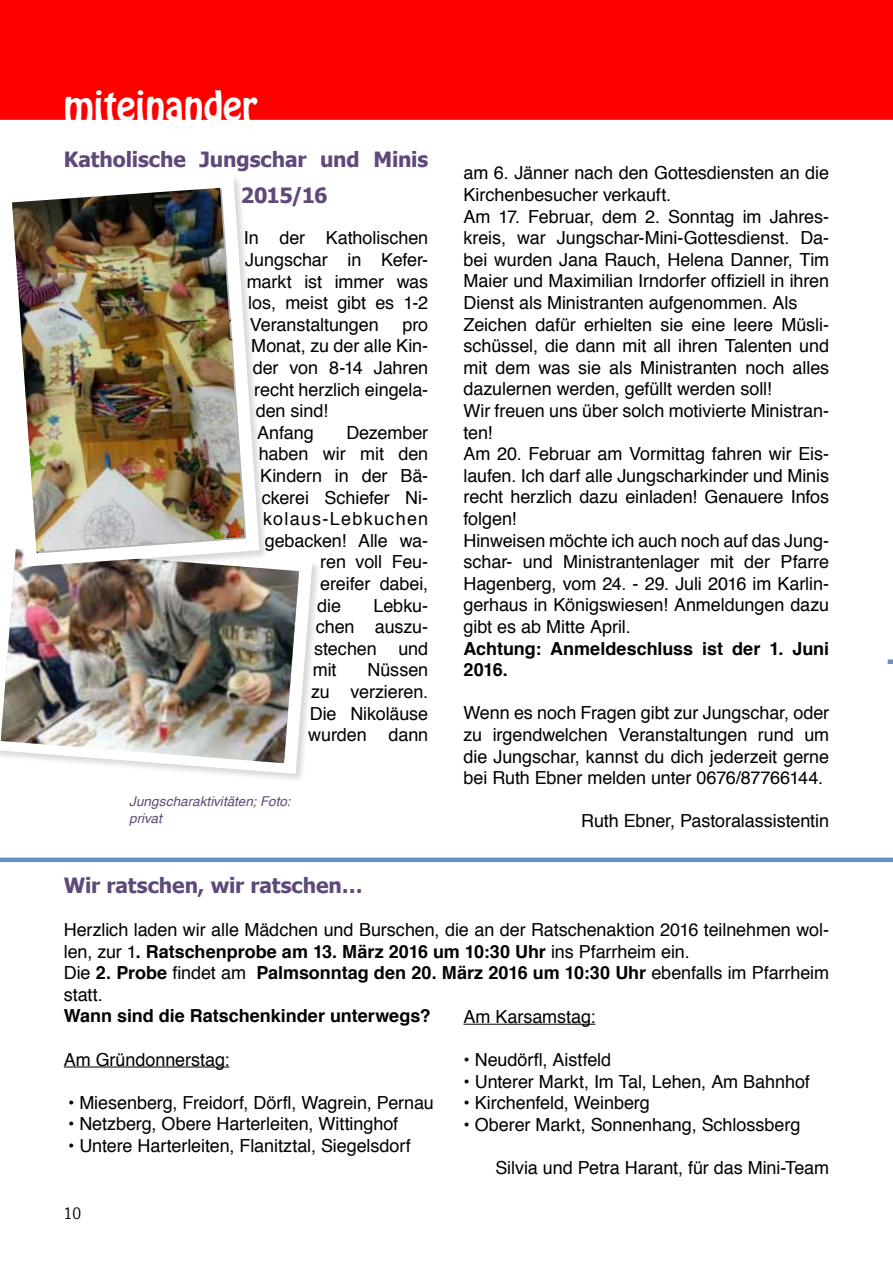
<style>
.page{position:relative;width:893px;height:1263px;background:#fff}
.page>*{position:absolute;margin:0;border:0;box-sizing:border-box;transform-origin:0 0}
.t1{font:36px "Hobo Std";color:#fff}
.t2{font:700 21px/36px "Tahoma";letter-spacing:-.005em;color:#5f497a}
.t3{font:18px/21.6px "Helvetica";letter-spacing:-.005em;color:#000;text-align:justify}
.t4{font:700 18px/21.6px "Helvetica";color:#000}
.t5{font:18px "Helvetica";letter-spacing:.07em;color:#000}
.t6{font:15px "Euphemia UCAS";color:#000}
.t7{font:italic 13.5px/16.2px "Helvetica";letter-spacing:.005em;color:#5f497a}
.s1{font-weight:700}
</style>
<div class="page">
<div style="left:0;top:0;width:893px;height:120px;background:#f00"></div>
<svg style="left:888px;top:659px;width:5px;height:5px"></svg>
<svg style="left:0;top:564px;width:318px;height:215px"></svg>
<img style="left:1px;top:564px;width:298px;height:199px">
<svg style="left:0;top:178px;width:266px;height:395px"></svg>
<img style="left:12px;top:188px;width:232px;height:364px">
<div style="left:0;top:857px;width:893px;height:5px;background:#6991c6"></div>
<hr style="left:64px;top:1066px;width:165px;height:1px;background:#000">
<hr style="left:463px;top:1024px;width:132px;height:1px;background:#000">
<h1 class="t1" style="left:64px;top:81px;width:195px">miteinander</h1>
<p class="t2" style="left:241px;top:140px;width:189px;text-indent:-177px">Katholische Jungschar und Minis<br>2015/16</p>
<p class="t3" style="left:244px;top:228px;width:186px">In der Katholischen Jungschar in Kefer&shy;markt ist immer was los, meist gibt es 1-2<br>Veranstaltungen</p>
<p class="t3" style="left:402px;top:314px;width:27px">pro</p>
<p class="t3" style="left:251px;top:336px;width:178px">Monat, zu der alle Kin-</p>
<p class="t3" style="left:253px;top:357px;width:177px">der von 8-14 Jahren</p>
<p class="t3" style="left:254px;top:379px;width:176px">recht herzlich eingela-</p>
<p class="t3" style="left:256px;top:401px;width:74px">den sind!</p>
<p class="t3" style="left:257px;top:422px;width:58px">Anfang</p>
<p class="t3" style="left:346px;top:422px;width:83px">Dezember</p>
<p class="t3" style="left:259px;top:444px;width:171px">haben wir mit den</p>
<p class="t3" style="left:260px;top:465px;width:169px">Kindern in der Bä-</p>
<p class="t3" style="left:262px;top:487px;width:168px">ckerei Schiefer Ni-</p>
<p class="t5" style="left:263px;top:505px;width:166px">kolaus-Lebkuchen</p>
<p class="t3" style="left:265px;top:530px;width:165px">gebacken! Alle wa-</p>
<p class="t3" style="left:320px;top:552px;width:109px">ren voll Feu-</p>
<p class="t3" style="left:320px;top:573px;width:110px">ereifer dabei,</p>
<p class="t3" style="left:317px;top:595px;width:25px">die</p>
<p class="t3" style="left:313px;top:595px;width:117px;text-indent:61px">Lebku&shy;chen auszu&shy;stechen und mit</p>
<p class="t3" style="left:308px;top:660px;width:121px;text-indent:59px">Nüssen zu verzieren.<br>Die Nikoläuse wurden dann</p>
<p class="t7" style="left:129px;top:794px;width:163px">Jungscharaktivitäten; Foto: privat</p>
<p class="t3" style="left:463px;top:163px;width:367px;text-align:left">am 6. Jänner nach den Gottesdiensten an die Kirchenbesucher verkauft.<br>Am 17. Februar, dem 2. Sonntag im Jahres&shy;kreis, war Jungschar-Mini-Gottesdienst. Da&shy;bei wurden Jana Rauch, Helena Danner, Tim Maier und Maximilian Irndorfer offiziell in ihren Dienst als Ministranten aufgenommen. Als Zeichen dafür erhielten sie eine leere Müsli&shy;schüssel, die dann mit all ihren Talenten und mit dem was sie als Ministranten noch alles dazulernen werden, gefüllt werden soll!<br>Wir freuen uns über solch motivierte Ministran&shy;ten!<br>Am 20. Februar am Vormittag fahren wir Eis&shy;laufen. Ich darf alle Jungscharkinder und Minis recht herzlich dazu einladen! Genauere Infos folgen!<br>Hinweisen möchte ich auch noch auf das Jung&shy;schar- und Ministrantenlager mit der Pfarre Hagenberg, vom 24. - 29. Juli 2016 im Karlin&shy;gerhaus in Königswiesen! Anmeldungen dazu gibt es ab Mitte April.</p>
<p class="t4" style="left:463px;top:638px;width:367px">Achtung: Anmeldeschluss ist der 1. Juni<br>2016.</p>
<p class="t3" style="left:463px;top:703px;width:367px">Wenn es noch Fragen gibt zur Jungschar, oder zu irgendwelchen Veranstaltungen rund um die Jungschar, kannst du dich jederzeit gerne bei Ruth Ebner melden unter 0676/87766144.</p>
<p class="t3" style="left:581px;top:811px;width:249px">Ruth Ebner, Pastoralassistentin</p>
<p class="t2" style="left:64px;top:866px;width:300px">Wir ratschen, wir ratschen…</p>
<p class="t3" style="left:64px;top:919px;width:767px;text-align:left">Herzlich laden wir alle Mädchen und Burschen, die an der Ratschenaktion 2016 teilnehmen wol&shy;len, zur 1<span class="s1">. Ratschenprobe am 13. März 2016 um 10:30 Uhr</span> ins Pfarrheim ein.<br>Die <span class="s1">2. Probe</span> findet am <span class="s1">Palmsonntag den 20. März 2016 um 10:30 Uhr</span> ebenfalls im Pfarrheim statt.</p>
<p class="t4" style="left:64px;top:1005px;width:368px">Wann sind die Ratschenkinder unterwegs?</p>
<p class="t3" style="left:64px;top:1049px;width:167px">Am Gründonnerstag:</p>
<p class="t3" style="left:68px;top:1092px;width:367px">• Miesenberg, Freidorf, Dörfl, Wagrein, Pernau</p>
<p class="t3" style="left:68px;top:1114px;width:332px">• Netzberg, Obere Harterleiten, Wittinghof</p>
<p class="t3" style="left:68px;top:1135px;width:344px">• Untere Harterleiten, Flanitztal, Siegelsdorf</p>
<p class="t3" style="left:463px;top:1006px;width:133px">Am Karsamstag:</p>
<p class="t3" style="left:463px;top:1049px;width:149px">• Neudörfl, Aistfeld</p>
<p class="t3" style="left:463px;top:1071px;width:348px">• Unterer Markt, Im Tal, Lehen, Am Bahnhof</p>
<p class="t3" style="left:463px;top:1093px;width:188px">• Kirchenfeld, Weinberg</p>
<p class="t3" style="left:463px;top:1114px;width:338px">• Oberer Markt, Sonnenhang, Schlossberg</p>
<p class="t3" style="left:495px;top:1157px;width:335px">Silvia und Petra Harant, für das Mini-Team</p>
<p class="t6" style="left:64px;top:1203px;width:19px">10</p>
</div>
